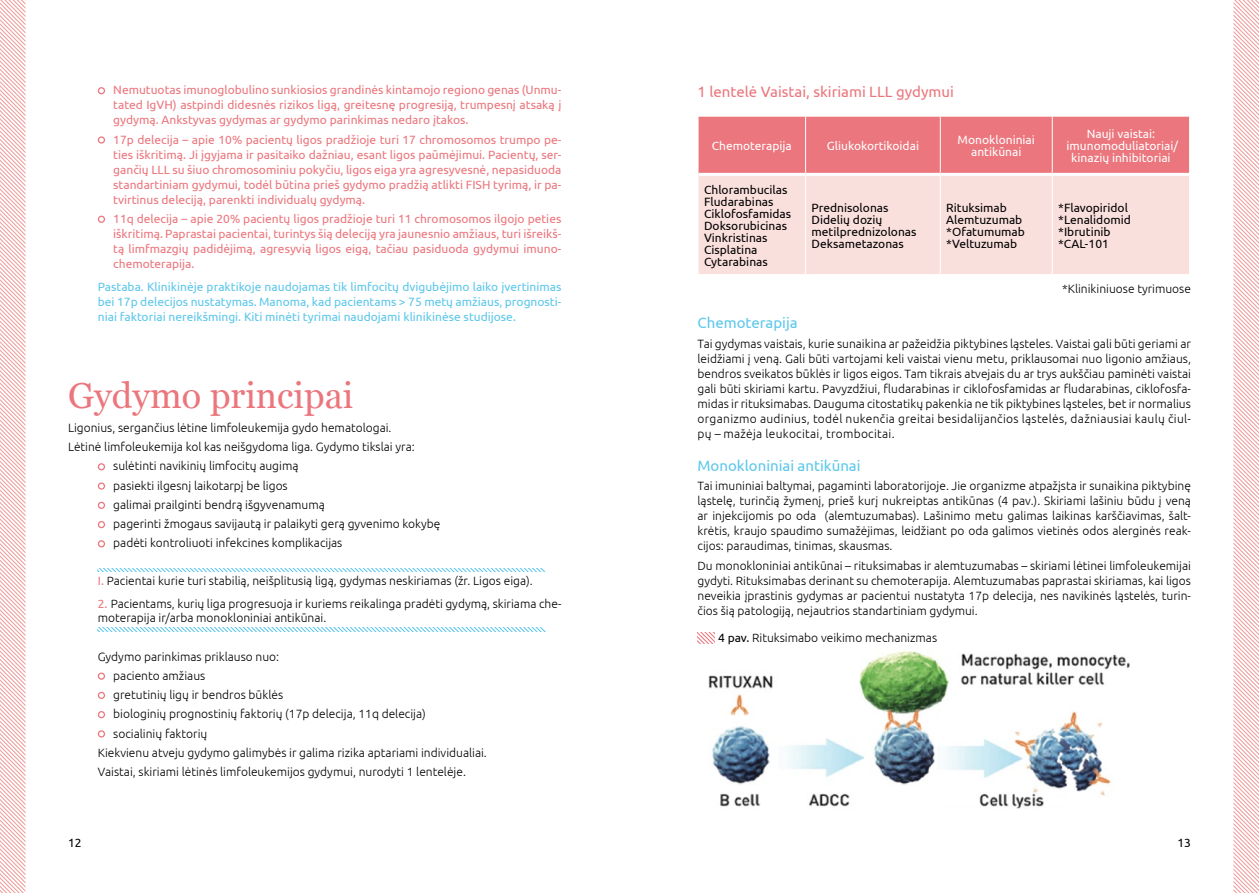
<style>
.page{position:relative;width:1259px;height:893px;background:#fff}
.page>*{position:absolute;margin:0;border:0;box-sizing:border-box;transform-origin:0 0}
.t1{font:36px "Georgia";color:#eb767d}
.t2{font:15px "Ubuntu";color:#5cc7eb}
.t3{font:15px "Ubuntu";color:#eb767d}
.t4{font:300 12px/15px "Ubuntu";color:#000;text-align:justify}
.t5{font:12px/15px "Ubuntu";color:#eb767d;text-align:justify}
.t6{font:12px/12px "Ubuntu";color:#000}
.t7{font:12px/15px "Ubuntu";color:#5cc7eb;text-align:justify}
.t8{font:12px/12px "Ubuntu";color:#fff;text-align:center}
.s1{font-weight:400;color:#eb767d}
.s2{font-weight:400}
</style>
<div class="page">
<svg style="left:0;top:0;width:26px;height:893px"></svg>
<svg style="left:1233px;top:0;width:26px;height:893px"></svg>
<div style="left:98px;top:87px;width:7px;height:7px;border:1px solid #eb767d;border-radius:50%"></div>
<div style="left:98px;top:136px;width:7px;height:8px;border:1px solid #eb767d;border-radius:50%"></div>
<div style="left:98px;top:216px;width:7px;height:7px;border:1px solid #eb767d;border-radius:50%"></div>
<div style="left:98px;top:463px;width:7px;height:7px;border:1px solid #eb767d;border-radius:50%"></div>
<div style="left:98px;top:482px;width:7px;height:8px;border:1px solid #eb767d;border-radius:50%"></div>
<div style="left:98px;top:502px;width:7px;height:7px;border:1px solid #eb767d;border-radius:50%"></div>
<div style="left:98px;top:521px;width:7px;height:7px;border:1px solid #eb767d;border-radius:50%"></div>
<div style="left:98px;top:540px;width:7px;height:7px;border:1px solid #eb767d;border-radius:50%"></div>
<div style="left:98px;top:672px;width:7px;height:8px;border:1px solid #eb767d;border-radius:50%"></div>
<div style="left:98px;top:692px;width:7px;height:7px;border:1px solid #eb767d;border-radius:50%"></div>
<div style="left:98px;top:711px;width:7px;height:7px;border:1px solid #eb767d;border-radius:50%"></div>
<div style="left:98px;top:730px;width:7px;height:7px;border:1px solid #eb767d;border-radius:50%"></div>
<svg style="left:98px;top:568px;width:448px;height:4px"></svg>
<svg style="left:98px;top:628px;width:447px;height:3px"></svg>
<div style="left:698px;top:117px;width:491px;height:56px;background:#eb767d"></div>
<div style="left:698px;top:176px;width:491px;height:98px;background:#fae0dd"></div>
<hr style="left:805px;top:176px;width:1px;height:98px;background:#fff">
<hr style="left:940px;top:176px;width:1px;height:98px;background:#fff">
<hr style="left:1051px;top:176px;width:1px;height:98px;background:#fff">
<hr style="left:805px;top:117px;width:1px;height:56px;background:#fff">
<hr style="left:940px;top:117px;width:1px;height:56px;background:#fff">
<hr style="left:1051px;top:117px;width:1px;height:56px;background:#fff">
<svg style="left:697px;top:632px;width:17px;height:11px"></svg>
<img style="left:708px;top:651px;width:422px;height:158px">
<p class="t5" style="left:113px;top:82px;width:450px">Nemutuotas imunoglobulino sunkiosios grandinės kintamojo regiono genas (Unmu&shy;tated IgVH) astpindi didesnės rizikos ligą, greitesnę progresiją, trumpesnį atsaką į gydymą. Ankstyvas gydymas ar gydymo parinkimas nedaro įtakos.</p>
<p class="t5" style="left:113px;top:131px;width:450px">17p delecija – apie 10% pacientų ligos pradžioje turi 17 chromosomos trumpo pe&shy;ties iškritimą. Ji įgyjama ir pasitaiko dažniau, esant ligos paūmėjimui. Pacientų, ser&shy;gančių LLL su šiuo chromosominiu pokyčiu, ligos eiga yra agresyvesnė, nepasiduoda standartiniam gydymui, todėl būtina prieš gydymo pradžią atlikti FISH tyrimą, ir pa&shy;tvirtinus deleciją, parenkti individualų gydymą.</p>
<p class="t5" style="left:113px;top:211px;width:450px">11q delecija – apie 20% pacientų ligos pradžioje turi 11 chromosomos ilgojo peties iškritimą. Paprastai pacientai, turintys šią deleciją yra jaunesnio amžiaus, turi išreikš&shy;tą limfmazgių padidėjimą, agresyvią ligos eigą, tačiau pasiduoda gydymui imuno&shy;chemoterapija.</p>
<p class="t7" style="left:98px;top:279px;width:465px">Pastaba. Klinikinėje praktikoje naudojamas tik limfocitų dvigubėjimo laiko įvertinimas bei 17p delecijos nustatymas. Manoma, kad pacientams &gt; 75 metų amžiaus, prognosti&shy;niai faktoriai nereikšmingi. Kiti minėti tyrimai naudojami klinikinėse studijose.</p>
<h1 class="t1" style="left:68px;top:374px;width:287px">Gydymo principai</h1>
<p class="t4" style="left:68px;top:420px;width:325px">Ligonius, sergančius lėtine limfoleukemija gydo hematologai.</p>
<p class="t4" style="left:68px;top:439px;width:348px">Lėtinė limfoleukemija kol kas neišgydoma liga. Gydymo tikslai yra:</p>
<p class="t4" style="left:113px;top:458px;width:187px">sulėtinti navikinių limfocitų augimą</p>
<p class="t4" style="left:113px;top:478px;width:176px">pasiekti ilgesnį laikotarpį be ligos</p>
<p class="t4" style="left:113px;top:497px;width:213px">galimai prailginti bendrą išgyvenamumą</p>
<p class="t4" style="left:113px;top:516px;width:329px">pagerinti žmogaus savijautą ir palaikyti gerą gyvenimo kokybę</p>
<p class="t4" style="left:113px;top:535px;width:231px">padėti kontroliuoti infekcines komplikacijas</p>
<p class="t4" style="left:98px;top:573px;width:436px"><span class="s1">I.</span> Pacientai kurie turi stabilią, neišplitusią ligą, gydymas neskiriamas (žr. Ligos eiga).</p>
<p class="t4" style="left:98px;top:596px;width:465px;line-height:14.4px"><span class="s1">2.</span> Pacientams, kurių liga progresuoja ir kuriems reikalinga pradėti gydymą, skiriama che&shy;moterapija ir/arba monokloniniai antikūnai.</p>
<p class="t4" style="left:98px;top:648px;width:183px">Gydymo parinkimas priklauso nuo:</p>
<p class="t4" style="left:113px;top:668px;width:94px">paciento amžiaus</p>
<p class="t4" style="left:113px;top:687px;width:171px">gretutinių ligų ir bendros būklės</p>
<p class="t4" style="left:113px;top:706px;width:314px">biologinių prognostinių faktorių (17p delecija, 11q delecija)</p>
<p class="t4" style="left:113px;top:725px;width:96px">socialinių faktorių</p>
<p class="t4" style="left:98px;top:745px;width:390px">Kiekvienu atveju gydymo galimybės ir galima rizika aptariami individualiai.</p>
<p class="t4" style="left:98px;top:764px;width:370px">Vaistai, skiriami lėtinės limfoleukemijos gydymui, nurodyti 1 lentelėje.</p>
<p class="t3" style="left:697px;top:82px;width:258px">1 lentelė Vaistai, skiriami LLL gydymui</p>
<p class="t8" style="left:712px;top:139px;width:82px">Chemoterapija</p>
<p class="t8" style="left:827px;top:139px;width:94px">Gliukokortikoidai</p>
<p class="t8" style="left:957px;top:133px;width:79px">Monokloniniai antikūnai</p>
<p class="t8" style="left:1066px;top:127px;width:113px">Nauji vaistai: imunomoduliatoriai/ kinazių inhibitoriai</p>
<p class="t6" style="left:704px;top:183px;width:89px">Chlorambucilas<br>Fludarabinas<br>Ciklofosfamidas<br>Doksorubicinas<br>Vinkristinas<br>Cisplatina<br>Cytarabinas</p>
<p class="t6" style="left:811px;top:201px;width:106px">Prednisolonas<br>Didelių dozių metilprednizolonas<br>Deksametazonas</p>
<p class="t6" style="left:946px;top:201px;width:80px">Rituksimab<br>Alemtuzumab *Ofatumumab *Veltuzumab</p>
<p class="t6" style="left:1058px;top:201px;width:74px">*Flavopiridol *Lenalidomid *Ibrutinib *CAL-101</p>
<p class="t4" style="left:1062px;top:280px;width:130px">*Klinikiniuose tyrimuose</p>
<p class="t2" style="left:697px;top:314px;width:102px">Chemoterapija</p>
<p class="t4" style="left:697px;top:336px;width:495px">Tai gydymas vaistais, kurie sunaikina ar pažeidžia piktybines ląsteles. Vaistai gali būti geriami ar leidžiami į veną. Gali būti vartojami keli vaistai vienu metu, priklausomai nuo ligonio amžiaus, bendros sveikatos būklės ir ligos eigos. Tam tikrais atvejais du ar trys aukščiau paminėti vaistai gali būti skiriami kartu. Pavyzdžiui, fludarabinas ir ciklofosfamidas ar fludarabinas, ciklofosfa&shy;midas ir rituksimabas. Dauguma citostatikų pakenkia ne tik piktybines ląsteles, bet ir normalius organizmo audinius, todėl nukenčia greitai besidalijančios ląstelės, dažniausiai kaulų čiul&shy;pų – mažėja leukocitai, trombocitai.</p>
<p class="t2" style="left:697px;top:457px;width:164px">Monokloniniai antikūnai</p>
<p class="t4" style="left:697px;top:478px;width:495px">Tai imuniniai baltymai, pagaminti laboratorijoje. Jie organizme atpažįsta ir sunaikina piktybinę ląstelę, turinčią žymenį, prieš kurį nukreiptas antikūnas (4 pav.). Skiriami lašiniu būdu į veną ar injekcijomis po oda (alemtuzumabas). Lašinimo metu galimas laikinas karščiavimas, šalt&shy;krėtis, kraujo spaudimo sumažėjimas, leidžiant po oda galimos vietinės odos alerginės reak&shy;cijos: paraudimas, tinimas, skausmas.</p>
<p class="t4" style="left:697px;top:558px;width:495px">Du monokloniniai antikūnai – rituksimabas ir alemtuzumabas – skiriami lėtinei limfoleukemijai gydyti. Rituksimabas derinant su chemoterapija. Alemtuzumabas paprastai skiriamas, kai ligos neveikia įprastinis gydymas ar pacientui nustatyta 17p delecija, nes navikinės ląstelės, turin&shy;čios šią patologiją, nejautrios standartiniam gydymui.</p>
<p class="t4" style="left:718px;top:630px;width:220px"><span class="s2">4 pav.</span> Rituksimabo veikimo mechanizmas</p>
<p class="t6" style="left:68px;top:837px;width:15px">12</p>
<p class="t6" style="left:1177px;top:837px;width:15px">13</p>
</div>
